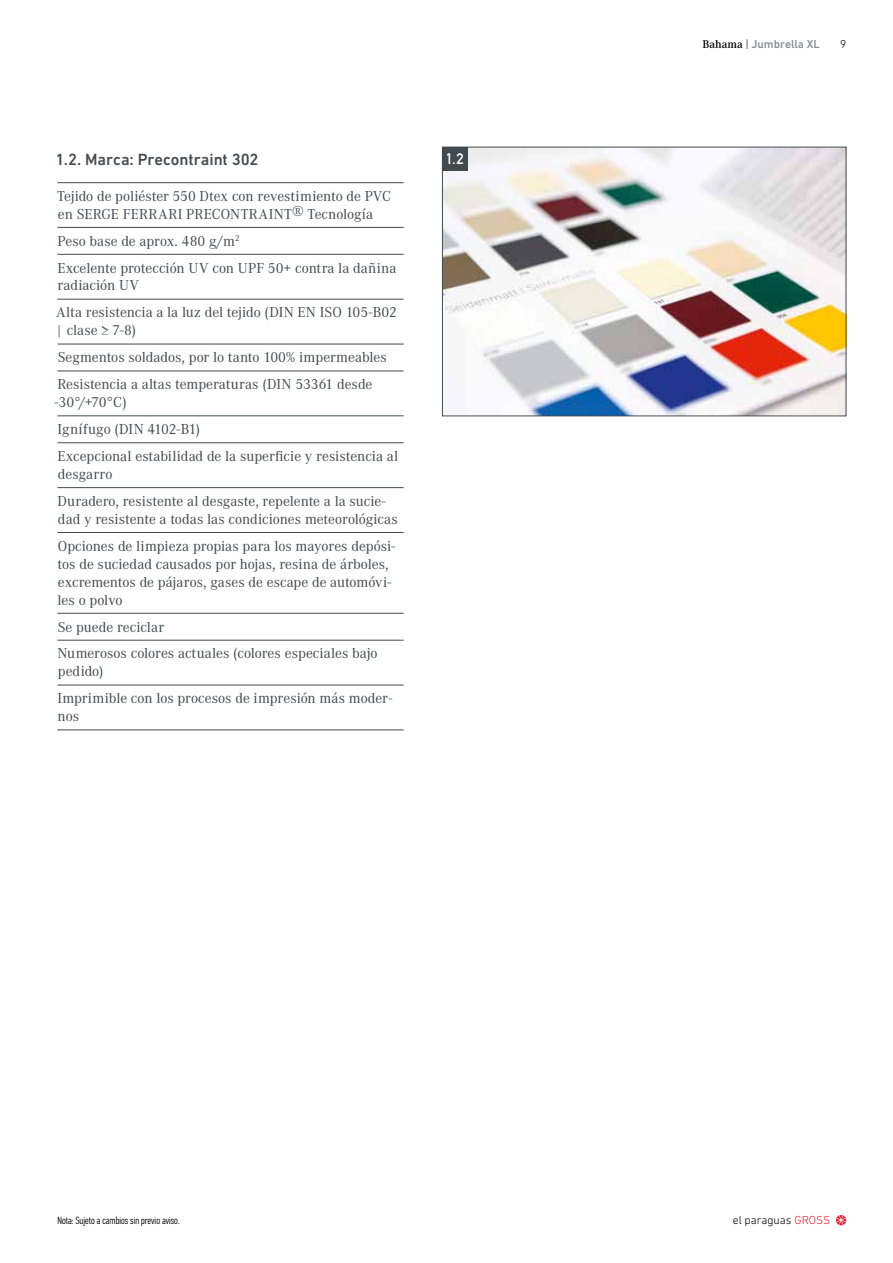
<style>
.page{position:relative;width:893px;height:1263px;background:#fff}
.page>*{position:absolute;margin:0;border:0;box-sizing:border-box;transform-origin:0 0}
.t1{font:500 16.5px "DIN Next LT Pro";color:#434a4f}
.t2{font:15px/27px "Corporate A";color:#434a4f}
.t3{font:700 15px "DIN Alternate";color:#fff}
.t4{font:300 11.85px "DIN Next LT Pro";color:#000}
.t5{font:500 11.7px "DIN Next LT Pro";color:#8a8c8e}
.t6{font:300 11.7px "DIN Next LT Pro";color:#000}
.t7{font:300 10.5px "PF Din Text Comp Pro";color:#000}
.s1{font-family:"Corporate A";font-weight:600;color:#000}
.s2{font-weight:300;color:#000}
.s3{color:#ed1b31}
</style>
<div class="page">
<hr style="left:57px;top:182px;width:347px;height:1px;background:#434a4f">
<hr style="left:57px;top:227px;width:347px;height:1px;background:#434a4f">
<hr style="left:57px;top:254px;width:347px;height:1px;background:#434a4f">
<hr style="left:57px;top:299px;width:347px;height:1px;background:#434a4f">
<hr style="left:57px;top:344px;width:347px;height:1px;background:#434a4f">
<hr style="left:57px;top:371px;width:347px;height:1px;background:#434a4f">
<hr style="left:57px;top:416px;width:347px;height:1px;background:#434a4f">
<hr style="left:57px;top:442px;width:347px;height:1px;background:#434a4f">
<hr style="left:57px;top:487px;width:347px;height:1px;background:#434a4f">
<hr style="left:57px;top:532px;width:347px;height:1px;background:#434a4f">
<hr style="left:57px;top:613px;width:347px;height:1px;background:#434a4f">
<hr style="left:57px;top:640px;width:347px;height:1px;background:#434a4f">
<hr style="left:57px;top:685px;width:347px;height:1px;background:#434a4f">
<hr style="left:57px;top:730px;width:347px;height:1px;background:#434a4f">
<img style="left:444px;top:149px;width:400px;height:265px">
<div style="left:442px;top:147px;width:26px;height:23px;background:#434a4f"></div>
<svg style="left:836px;top:1215px;width:10px;height:10px"></svg>
<p class="t1" style="left:56px;top:150px;width:205px">1.2. Marca: Precontraint 302</p>
<p class="t2" style="left:57px;top:186px;width:336px;line-height:18px">Tejido de poliéster 550 Dtex con revestimiento de PVC en SERGE FERRARI PRECONTRAINT® Tecnología</p>
<p class="t2" style="left:57px;top:226px;width:341px">Peso base de aprox. 480 g/m<sup>2<br></sup>Excelente protección UV con UPF 50+ contra la dañina</p>
<p class="t2" style="left:56px;top:271px;width:342px">radiación UV<br>Alta resistencia a la luz del tejido (DIN EN ISO 105-B02</p>
<p class="t2" style="left:55px;top:316px;width:333px">| clase ≥ 7-8)<br>Segmentos soldados, por lo tanto 100% impermeables<br>Resistencia a altas temperaturas (DIN 53361 desde</p>
<p class="t2" style="left:54px;top:388px;width:345px">-30°/+70°C)<br>Ignífugo (DIN 4102-B1)<br>Excepcional estabilidad de la superficie y resistencia al</p>
<p class="t2" style="left:57px;top:460px;width:330px">desgarro<br>Duradero, resistente al desgaste, repelente a la sucie-</p>
<p class="t2" style="left:58px;top:505px;width:342px">dad y resistente a todas las condiciones meteorológicas<br>Opciones de limpieza propias para los mayores depósi-</p>
<p class="t2" style="left:58px;top:554px;width:335px;line-height:18px">tos de suciedad causados por hojas, resina de árboles, excrementos de pájaros, gases de escape de automóvi&shy;les o polvo</p>
<p class="t2" style="left:57px;top:612px;width:322px">Se puede reciclar<br>Numerosos colores actuales (colores especiales bajo</p>
<p class="t2" style="left:57px;top:657px;width:336px">pedido)<br>Imprimible con los procesos de impresión más moder-</p>
<p class="t2" style="left:58px;top:702px;width:23px">nos</p>
<p class="t3" style="left:446px;top:148px;width:19px">1.2</p>
<p class="t7" style="left:57px;top:1214px;width:124px">Nota: Sujeto a cambios sin previo aviso.</p>
<p class="t5" style="left:702px;top:37px;width:119px"><span class="s1">Bahama</span> <span class="s2">|</span> Jumbrella XL</p>
<p class="t6" style="left:840px;top:37px;width:8px">9</p>
<p class="t4" style="left:733px;top:1213px;width:99px">el paraguas <span class="s3">GROSS</span></p>
</div>
